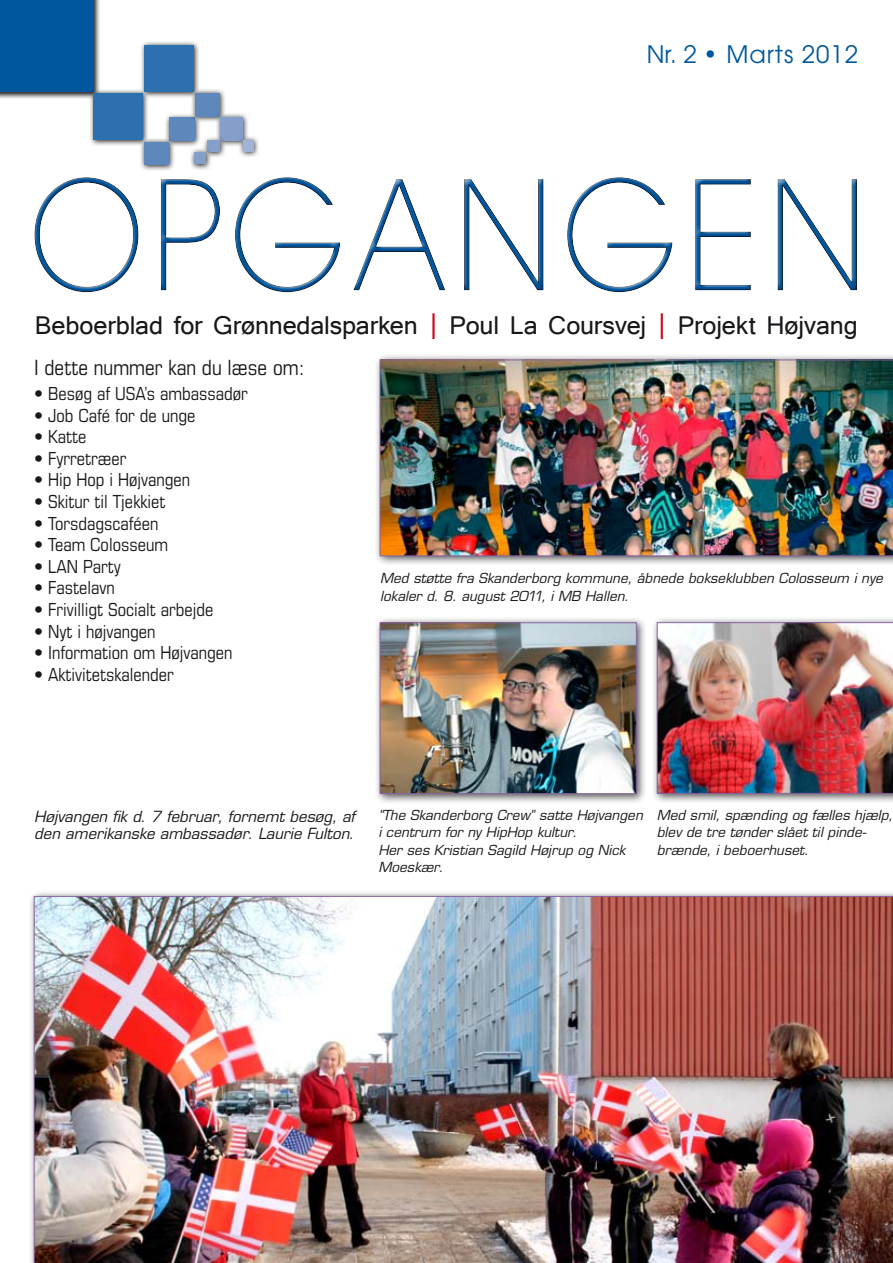
<style>
.page{position:relative;width:893px;height:1263px;background:#fff}
.page>*{position:absolute;margin:0;border:0;box-sizing:border-box;transform-origin:0 0}
.t1{font:200 148.2px "Avant Garde";letter-spacing:.07em;color:#00579d;scale:.9 1}
.t2{font:27px "Shruti";letter-spacing:-.005em;color:#1a171b}
.t3{font:24px "Avant Garde";letter-spacing:.04em;color:#00579d}
.t4{font:condensed 21px "Eurostile";color:#1a171b}
.t5{font:condensed 18px "Eurostile";color:#1a171b}
.t6{font:italic 15px/17.2px "Eurostile";letter-spacing:.005em;color:#1a171b}
.t7{font:italic 13.5px/17.2px "Eurostile";letter-spacing:.01em;color:#1a171b}
.s1{color:#cd071e}
</style>
<div class="page">
<div style="left:37px;top:176px;width:827px;height:123px;background:#006caa;opacity:.7"></div>
<svg style="left:0;top:0;width:100px;height:98px"></svg>
<div style="left:0;top:0;width:93px;height:92px;background:#00579d"></div>
<svg style="left:89px;top:88px;width:59px;height:58px"></svg>
<div style="left:94px;top:93px;width:49px;height:47px;background:#2c71ae"></div>
<svg style="left:140px;top:41px;width:59px;height:57px"></svg>
<div style="left:145px;top:45px;width:49px;height:47px;background:#2c71ae"></div>
<svg style="left:165px;top:114px;width:35px;height:32px"></svg>
<div style="left:169px;top:118px;width:25px;height:23px;background:#5e87bb"></div>
<svg style="left:190px;top:88px;width:35px;height:35px"></svg>
<div style="left:195px;top:93px;width:24px;height:24px;background:#5e87bb"></div>
<svg style="left:139px;top:137px;width:36px;height:33px"></svg>
<div style="left:144px;top:142px;width:24px;height:23px;background:#5e87bb"></div>
<svg style="left:215px;top:112px;width:33px;height:34px"></svg>
<div style="left:220px;top:117px;width:22px;height:23px;background:#849fca"></div>
<svg style="left:203px;top:136px;width:23px;height:21px"></svg>
<div style="left:207px;top:141px;width:12px;height:11px;background:#849fca"></div>
<svg style="left:190px;top:148px;width:23px;height:22px"></svg>
<div style="left:194px;top:153px;width:12px;height:11px;background:#849fca"></div>
<svg style="left:238px;top:135px;width:21px;height:22px"></svg>
<div style="left:243px;top:140px;width:11px;height:12px;background:#a0b2d5"></div>
<div style="left:28px;top:890px;width:865px;height:373px;background:#1a171b;opacity:.75"></div>
<img style="left:34px;top:896px;width:859px;height:367px">
<div style="left:374px;top:354px;width:519px;height:212px;background:#1a171b;opacity:.75"></div>
<img style="left:380px;top:360px;width:513px;height:196px">
<div style="left:651px;top:616px;width:242px;height:188px;background:#1a171b;opacity:.75"></div>
<img style="left:657px;top:622px;width:236px;height:171px">
<div style="left:374px;top:616px;width:273px;height:188px;background:#1a171b;opacity:.75"></div>
<img style="left:382px;top:624px;width:252px;height:168px">
<div style="left:380px;top:622px;width:256px;height:172px;border:1px solid #8862a2"></div>
<h3 class="t3" style="left:647px;top:41px;width:213px">Nr. 2 • Marts 2012</h3>
<h1 class="t1" style="left:30px;top:149px;width:931px">OPGANGEN</h1>
<h2 class="t2" style="left:35px;top:309px;width:824px">Beboerblad for Grønnedalsparken <span class="s1">|</span> Poul La Coursvej <span class="s1">|</span> Projekt Højvang</h2>
<h3 class="t4" style="left:34px;top:355px;width:272px">I dette nummer kan du læse om:</h3>
<h3 class="t5" style="left:34px;top:383px;width:215px">• Besøg af USA’s ambassadør</h3>
<h3 class="t5" style="left:34px;top:404px;width:163px">• Job Café for de unge</h3>
<h3 class="t5" style="left:34px;top:426px;width:54px">• Katte</h3>
<h3 class="t5" style="left:34px;top:448px;width:94px">• Fyrretræer</h3>
<h3 class="t5" style="left:34px;top:469px;width:158px">• Hip Hop i Højvangen</h3>
<h3 class="t5" style="left:34px;top:491px;width:133px">• Skitur til Tjekkiet</h3>
<h3 class="t5" style="left:34px;top:512px;width:126px">• Torsdagscaféen</h3>
<h3 class="t5" style="left:34px;top:534px;width:135px">• Team Colosseum</h3>
<h3 class="t5" style="left:34px;top:556px;width:88px">• LAN Party</h3>
<h3 class="t5" style="left:34px;top:577px;width:82px">• Fastelavn</h3>
<h3 class="t5" style="left:34px;top:599px;width:181px">• Frivilligt Socialt arbejde</h3>
<h3 class="t5" style="left:34px;top:620px;width:123px">• Nyt i højvangen</h3>
<h3 class="t5" style="left:34px;top:642px;width:200px">• Information om Højvangen</h3>
<h3 class="t5" style="left:34px;top:664px;width:141px">• Aktivitetskalender</h3>
<p class="t7" style="left:380px;top:570px;width:504px">Med støtte fra Skanderborg kommune, åbnede bokseklubben Colosseum i nye lokaler d. 8. august 2011, i MB Hallen.</p>
<p class="t6" style="left:34px;top:807px;width:322px">Højvangen fik d. 7 februar, fornemt besøg, af den amerikanske ambassadør. Laurie Fulton.</p>
<p class="t7" style="left:378px;top:807px;width:266px">“The Skanderborg Crew” satte Højvangen i centrum for ny HipHop kultur.<br>Her ses Kristian Sagild Højrup og Nick<br>Moeskær.</p>
<p class="t7" style="left:657px;top:807px;width:237px">Med smil, spænding og fælles hjælp, blev de tre tønder slået til pinde&shy;brænde, i beboerhuset.</p>
</div>
